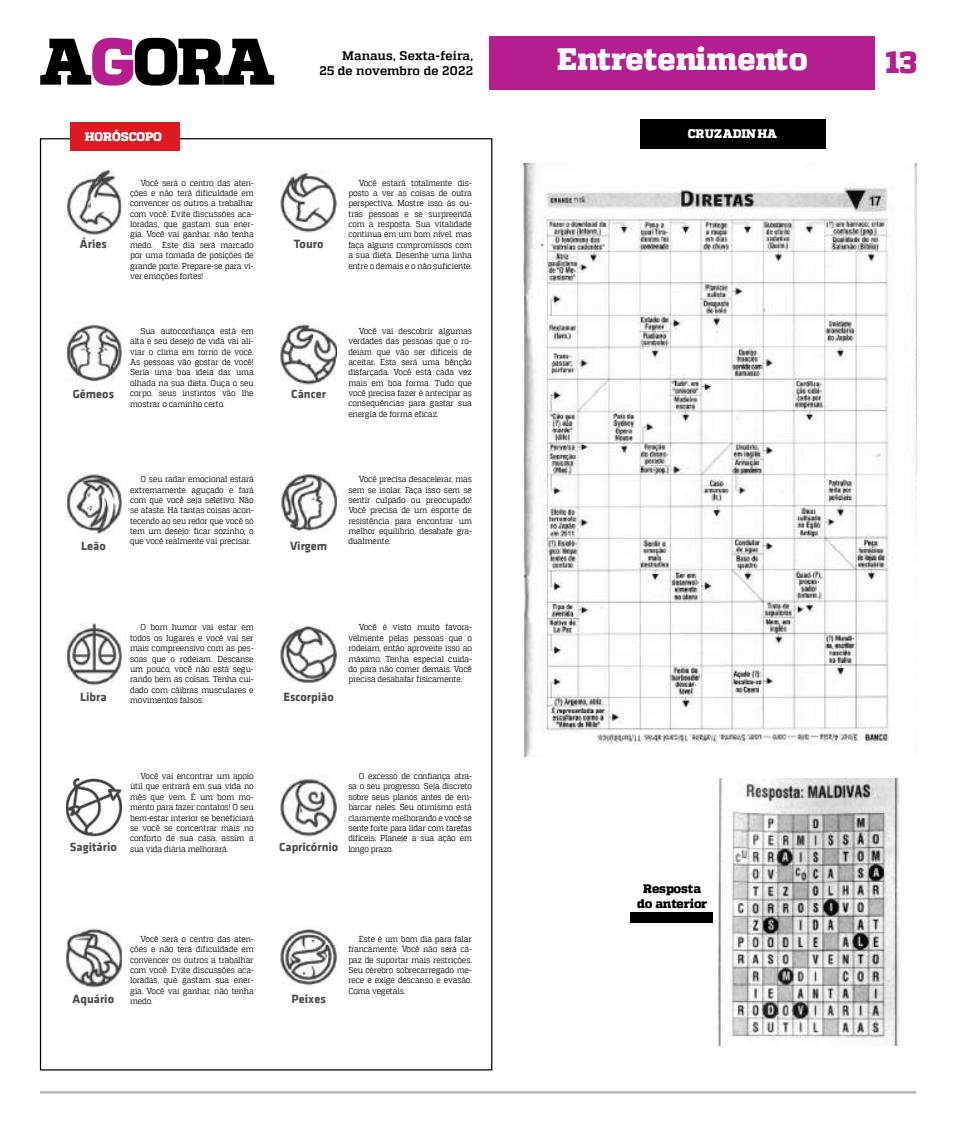
<style>
.page{position:relative;width:957px;height:1134px;background:#fff}
.page>*{position:absolute;margin:0;border:0;box-sizing:border-box;transform-origin:0 0}
.t1{font:800 30.88px "MW Quadon";color:#fff}
.t2{font:800 30.88px "MW Quadon";color:#b51e8e}
.t3{font:700 12.38px "MW Klavika Bd";color:#4c4c4f}
.t4{font:700 12.38px/14.9px "MW Quadon";letter-spacing:.01em;color:#000;text-align:right}
.t5{font:800 12.38px "MW Quadon";color:#fff}
.t6{font:800 12.38px/14.9px "MW Quadon";color:#000;text-align:center}
.t7{font:8.62px/10.4px "MW Quadon";letter-spacing:-.015em;color:#000;text-align:justify;scale:.9 1}
</style>
<div class="page">
<div style="left:489px;top:36px;width:386px;height:54px;background:#b51e8e"></div>
<svg style="left:40px;top:38px;width:234px;height:48px"></svg>
<div style="left:70px;top:122px;width:110px;height:28px;background:#dd1921"></div>
<img style="left:66px;top:171px;width:56px;height:64px">
<img style="left:66px;top:624px;width:56px;height:62px">
<img style="left:66px;top:321px;width:56px;height:60px">
<img style="left:66px;top:777px;width:56px;height:62px">
<img style="left:66px;top:473px;width:56px;height:62px">
<img style="left:66px;top:928px;width:56px;height:60px">
<img style="left:280px;top:171px;width:57px;height:62px">
<img style="left:280px;top:624px;width:57px;height:59px">
<img style="left:280px;top:321px;width:57px;height:64px">
<img style="left:280px;top:778px;width:57px;height:59px">
<img style="left:280px;top:473px;width:57px;height:60px">
<img style="left:280px;top:928px;width:57px;height:57px">
<div style="left:640px;top:119px;width:185px;height:30px;background:#000"></div>
<img style="left:523px;top:164px;width:393px;height:592px">
<img style="left:719px;top:778px;width:179px;height:268px">
<div style="left:630px;top:912px;width:82px;height:11px;background:#000"></div>
<hr style="left:40px;top:1091px;width:876px;height:2px;background:#b1b3b5">
<h2 class="t4" style="left:319px;top:49px;width:155px">Manaus, Sexta-feira,<br>25 de novembro de 2022</h2>
<h1 class="t1" style="left:557px;top:41px;width:252px">Entretenimento</h1>
<h1 class="t2" style="left:885px;top:44px;width:33px">13</h1>
<h2 class="t5" style="left:85px;top:130px;width:79px">HORÓSCOPO</h2>
<h2 class="t5" style="left:688px;top:127px;width:91px">CRUZADINHA</h2>
<h2 class="t3" style="left:80px;top:234px;width:28px">Áries</h2>
<p class="t7" style="left:130px;top:177px;width:139px;text-indent:11px">Você será o centro das aten&shy;ções e não terá dificuldade em convencer os outros a trabalhar com você. Evite discussões aca&shy;loradas, que gastam sua ener&shy;gia. Você vai ganhar, não tenha medo. Este dia será marcado por uma tomada de posições de grande porte. Prepare-se para vi&shy;ver emoções fortes!</p>
<h2 class="t3" style="left:294px;top:234px;width:31px">Touro</h2>
<p class="t7" style="left:348px;top:177px;width:139px;text-indent:11px">Você estará totalmente dis&shy;posto a ver as coisas de outra perspectiva. Mostre isso às ou&shy;tras pessoas e se surpreenda com a resposta. Sua vitalidade continua em um bom nível, mas faça alguns compromissos com a sua dieta. Desenhe uma linha entre o demais e o não suficiente.</p>
<h2 class="t3" style="left:73px;top:385px;width:43px">Gêmeos</h2>
<p class="t7" style="left:130px;top:326px;width:139px;text-indent:11px">Sua autoconfiança está em alta e seu desejo de vida vai ali&shy;viar o clima em torno de você.<br>As pessoas vão gostar de você!<br>Seria uma boa ideia dar uma olhada na sua dieta. Ouça o seu corpo, seus instintos vão lhe mostrar o caminho certo.</p>
<h2 class="t3" style="left:291px;top:385px;width:36px">Câncer</h2>
<p class="t7" style="left:348px;top:326px;width:139px;text-indent:11px">Você vai descobrir algumas verdades das pessoas que o ro&shy;deiam que vão ser difíceis de aceitar. Esta será uma bênção disfarçada. Você está cada vez mais em boa forma. Tudo que você precisa fazer é antecipar as consequências para gastar sua energia de forma eficaz.</p>
<h2 class="t3" style="left:81px;top:536px;width:26px">Leão</h2>
<p class="t7" style="left:130px;top:474px;width:139px;text-indent:11px">O seu radar emocional estará extremamente aguçado e fará com que você seja seletivo. Não se afaste. Há tantas coisas acon&shy;tecendo ao seu redor que você só tem um desejo: ficar sozinho, o que você realmente vai precisar.</p>
<h2 class="t3" style="left:290px;top:536px;width:39px">Virgem</h2>
<p class="t7" style="left:348px;top:474px;width:139px;text-indent:11px">Você precisa desacelerar, mas sem se isolar. Faça isso sem se sentir culpado ou preocupado!<br>Você precisa de um esporte de resistência para encontrar um melhor equilíbrio, desabafe gra&shy;dualmente.</p>
<h2 class="t3" style="left:80px;top:687px;width:28px">Libra</h2>
<p class="t7" style="left:130px;top:622px;width:139px;text-indent:11px">O bom humor vai estar em todos os lugares e você vai ser mais compreensivo com as pes&shy;soas que o rodeiam. Descanse um pouco, você não está segu&shy;rando bem as coisas. Tenha cui&shy;dado com cãibras musculares e movimentos falsos.</p>
<h2 class="t3" style="left:283px;top:687px;width:52px">Escorpião</h2>
<p class="t7" style="left:348px;top:622px;width:139px;text-indent:11px">Você é visto muito favora&shy;velmente pelas pessoas que o rodeiam, então aproveite isso ao máximo. Tenha especial cuida&shy;do para não comer demais. Você precisa desabafar fisicamente.</p>
<h2 class="t3" style="left:70px;top:838px;width:48px">Sagitário</h2>
<p class="t7" style="left:130px;top:771px;width:139px;text-indent:11px">Você vai encontrar um apoio útil que entrará em sua vida no mês que vem. É um bom mo&shy;mento para fazer contatos! O seu bem-estar interior se beneficiará se você se concentrar mais no conforto de sua casa, assim a sua vida diária melhorará.</p>
<h2 class="t3" style="left:279px;top:838px;width:61px">Capricórnio</h2>
<p class="t7" style="left:348px;top:771px;width:139px;text-indent:11px">O excesso de confiança atra&shy;sa o seu progresso. Seja discreto sobre seus planos antes de em&shy;barcar neles. Seu otimismo está claramente melhorando e você se sente forte para lidar com tarefas difíceis. Planeje a sua ação em longo prazo.</p>
<h2 class="t6" style="left:637px;top:881px;width:71px">Resposta do anterior</h2>
<h2 class="t3" style="left:73px;top:989px;width:43px">Aquário</h2>
<p class="t7" style="left:130px;top:933px;width:139px;text-indent:11px">Você será o centro das aten&shy;ções e não terá dificuldade em convencer os outros a trabalhar com você. Evite discussões aca&shy;loradas, que gastam sua ener&shy;gia. Você vai ganhar, não tenha medo.</p>
<p class="t7" style="left:348px;top:933px;width:139px;text-indent:11px">Este é um bom dia para falar francamente. Você não será ca&shy;paz de suportar mais restrições.<br>Seu cérebro sobrecarregado me&shy;rece e exige descanso e evasão.<br>Coma vegetais.</p>
<h2 class="t3" style="left:292px;top:989px;width:36px">Peixes</h2>
</div>
